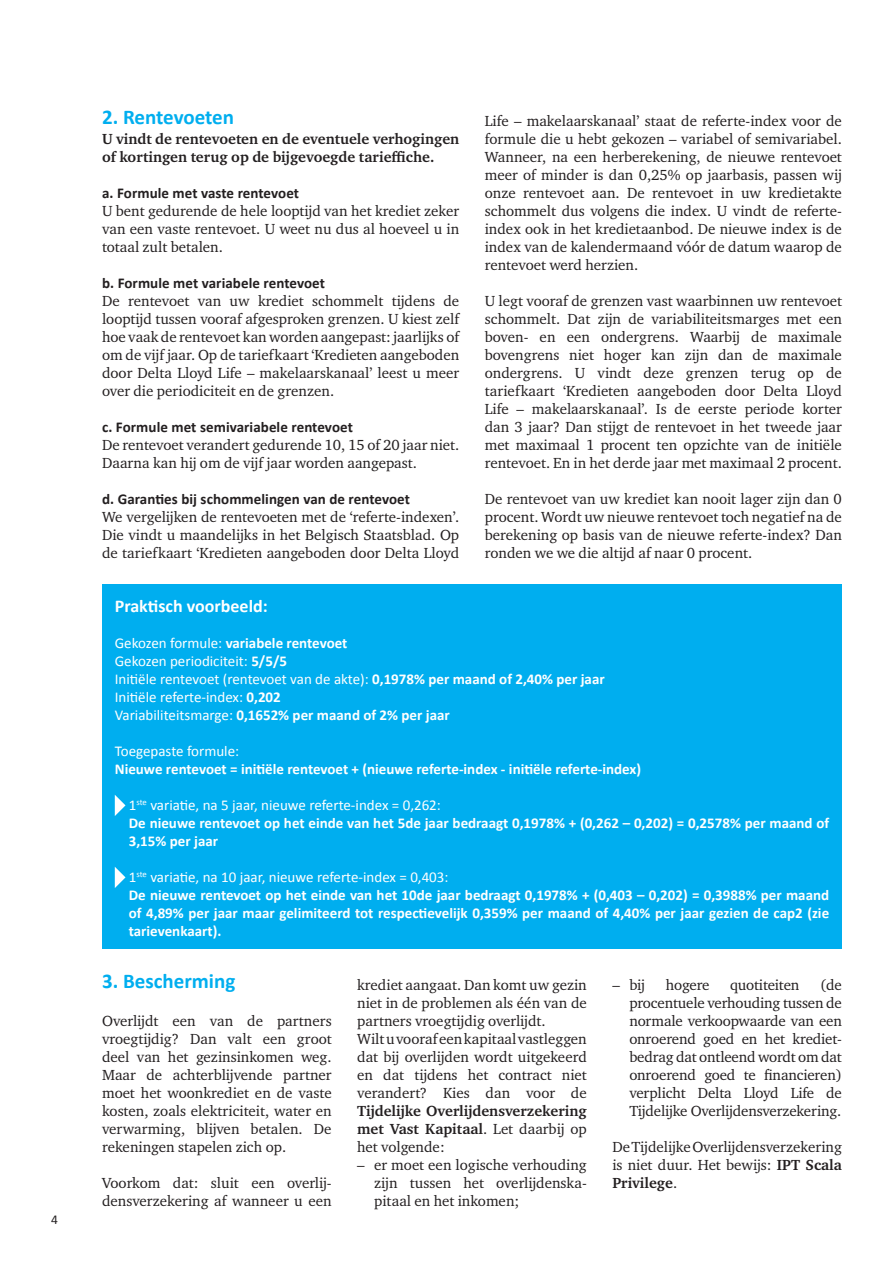
<style>
.page{position:relative;width:893px;height:1263px;background:#fff}
.page>*{position:absolute;margin:0;border:0;box-sizing:border-box;transform-origin:0 0}
.t1{font:700 21px "Calibri";color:#00aeef}
.t2{font:700 18px "Calibri";color:#fff}
.t3{font:15px/18px "Charter ITC Pro";color:#231f20;text-align:justify}
.t4{font:700 15px/18px "Calibri";color:#fff}
.t5{font:15px/18px "Calibri";color:#fff}
.t6{font:700 15px/18px "Charter ITC Pro";color:#231f20}
.t7{font:700 15px "Calibri";letter-spacing:.005em;color:#231f20}
.t8{font:13.5px "Calibri";color:#231f20}
.s1{font-weight:700}
.s2{font-weight:400}
</style>
<div class="page">
<div style="left:102px;top:585px;width:740px;height:364px;background:#00aeef"></div>
<svg style="left:115px;top:795px;width:11px;height:21px"></svg>
<svg style="left:115px;top:867px;width:11px;height:21px"></svg>
<p class="t8" style="left:51px;top:1211px;width:8px">4</p>
<h1 class="t1" style="left:102px;top:104px;width:133px">2. Rentevoeten</h1>
<p class="t6" style="left:102px;top:130px;width:359px">U vindt de rentevoeten en de eventuele verhogingen of kortingen terug op de bijgevoegde tarieffiche.</p>
<p class="t7" style="left:102px;top:184px;width:199px">a. Formule met vaste rentevoet</p>
<p class="t3" style="left:102px;top:202px;width:359px">U bent gedurende de hele looptijd van het krediet zeker van een vaste rentevoet. U weet nu dus al hoeveel u in totaal zult betalen.</p>
<p class="t7" style="left:102px;top:274px;width:224px">b. Formule met variabele rentevoet</p>
<p class="t3" style="left:102px;top:292px;width:359px">De rentevoet van uw krediet schommelt tijdens de looptijd tussen vooraf afgesproken grenzen. U kiest zelf hoe vaak de rentevoet kan worden aangepast: jaarlijks of om de vijf jaar. Op de tariefkaart ‘Kredieten aangeboden door Delta Lloyd Life – makelaarskanaal’ leest u meer over die periodiciteit en de grenzen.</p>
<p class="t7" style="left:102px;top:418px;width:252px">c. Formule met semivariabele rentevoet</p>
<p class="t3" style="left:102px;top:436px;width:356px">De rentevoet verandert gedurende 10, 15 of 20 jaar niet.<br>Daarna kan hij om de vijf jaar worden aangepast.</p>
<p class="t7" style="left:102px;top:490px;width:309px">d. Garanties bij schommelingen van de rentevoet</p>
<p class="t3" style="left:102px;top:508px;width:359px;text-align:left">We vergelijken de rentevoeten met de ‘referte-indexen’.<br>Die vindt u maandelijks in het Belgisch Staatsblad. Op de tariefkaart ‘Kredieten aangeboden door Delta Lloyd</p>
<p class="t3" style="left:485px;top:112px;width:359px;text-align:left">Life – makelaarskanaal’ staat de referte-index voor de formule die u hebt gekozen – variabel of semivariabel.<br>Wanneer, na een herberekening, de nieuwe rentevoet meer of minder is dan 0,25% op jaarbasis, passen wij onze rentevoet aan. De rentevoet in uw kredietakte schommelt dus volgens die index. U vindt de referte&shy;index ook in het kredietaanbod. De nieuwe index is de index van de kalendermaand vóór de datum waarop de rentevoet werd herzien.</p>
<p class="t3" style="left:485px;top:292px;width:359px">U legt vooraf de grenzen vast waarbinnen uw rentevoet schommelt. Dat zijn de variabiliteitsmarges met een boven- en een ondergrens. Waarbij de maximale bovengrens niet hoger kan zijn dan de maximale ondergrens. U vindt deze grenzen terug op de tariefkaart ‘Kredieten aangeboden door Delta Lloyd Life – makelaarskanaal’. Is de eerste periode korter dan 3 jaar? Dan stijgt de rentevoet in het tweede jaar met maximaal 1 procent ten opzichte van de initiële rentevoet. En in het derde jaar met maximaal 2 procent.</p>
<p class="t3" style="left:485px;top:490px;width:359px">De rentevoet van uw krediet kan nooit lager zijn dan 0 procent. Wordt uw nieuwe rentevoet toch negatief na de berekening op basis van de nieuwe referte-index? Dan ronden we we die altijd af naar 0 procent.</p>
<p class="t2" style="left:115px;top:595px;width:154px">Praktisch voorbeeld:</p>
<p class="t5" style="left:115px;top:633px;width:491px">Gekozen formule: <span class="s1">variabele rentevoet<br></span>Gekozen periodiciteit: <span class="s1">5/5/5<br></span>Initiële rentevoet (rentevoet van de akte): <span class="s1">0,1978% per maand of 2,40% per jaar </span>Initiële referte-index: <span class="s1">0,202<br></span>Variabiliteitsmarge: <span class="s1">0,1652% per maand of 2% per jaar</span></p>
<p class="t5" style="left:115px;top:741px;width:126px">Toegepaste formule:</p>
<p class="t4" style="left:115px;top:759px;width:528px">Nieuwe rentevoet = initiële rentevoet + (nieuwe referte-index - initiële referte-index)</p>
<p class="t4" style="left:129px;top:795px;width:702px"><span class="s2">1</span><sup>ste</sup> <span class="s2">variatie, na 5 jaar, nieuwe referte-index = 0,262:<br></span>De nieuwe rentevoet op het einde van het 5de jaar bedraagt 0,1978% + (0,262 – 0,202) = 0,2578% per maand of<br>3,15% per jaar</p>
<p class="t4" style="left:129px;top:867px;width:702px"><span class="s2">1</span><sup>ste</sup> <span class="s2">variatie, na 10 jaar, nieuwe referte-index = 0,403:<br></span>De nieuwe rentevoet op het einde van het 10de jaar bedraagt 0,1978% + (0,403 – 0,202) = 0,3988% per maand of 4,89% per jaar maar gelimiteerd tot respectievelijk 0,359% per maand of 4,40% per jaar gezien de cap2 (zie tarievenkaart).</p>
<h1 class="t1" style="left:102px;top:968px;width:135px">3. Bescherming</h1>
<p class="t3" style="left:102px;top:1012px;width:231px;text-align:left">Overlijdt een van de partners vroegtijdig? Dan valt een groot deel van het gezinsinkomen weg.<br>Maar de achterblijvende partner moet het woonkrediet en de vaste kosten, zoals elektriciteit, water en verwarming, blijven betalen. De rekeningen stapelen zich op.</p>
<p class="t3" style="left:102px;top:1174px;width:231px">Voorkom dat: sluit een overlij&shy;densverzekering af wanneer u een</p>
<p class="t3" style="left:357px;top:976px;width:231px;text-align:left">krediet aangaat. Dan komt uw gezin niet in de problemen als één van de partners vroegtijdig overlijdt.<br>Wilt u vooraf een kapitaal vastleggen dat bij overlijden wordt uitgekeerd en dat tijdens het contract niet verandert? Kies dan voor de</p>
<p class="t6" style="left:357px;top:1102px;width:231px;text-align:justify">Tijdelijke Overlijdensverzekering met Vast Kapitaal<span class="s2">. Let daarbij op het volgende:</span></p>
<p class="t3" style="left:374px;top:1156px;width:214px;text-indent:-17px">– er moet een logische verhouding zijn tussen het overlijdenska&shy;pitaal en het inkomen;</p>
<p class="t3" style="left:612px;top:976px;width:34px">– bij</p>
<p class="t3" style="left:666px;top:976px;width:45px">hogere</p>
<p class="t3" style="left:730px;top:976px;width:71px">quotiteiten</p>
<p class="t3" style="left:629px;top:976px;width:214px;text-indent:191px">(de procentuele verhouding tussen de normale verkoopwaarde van een onroerend goed en het krediet&shy;bedrag dat ontleend wordt om dat onroerend goed te financieren) verplicht Delta Lloyd Life de Tijdelijke Overlijdensverzekering.</p>
<p class="t3" style="left:612px;top:1138px;width:231px">De Tijdelijke Overlijdensverzekering is niet duur. Het bewijs: <span class="s1">IPT Scala Privilege</span>.</p>
</div>
